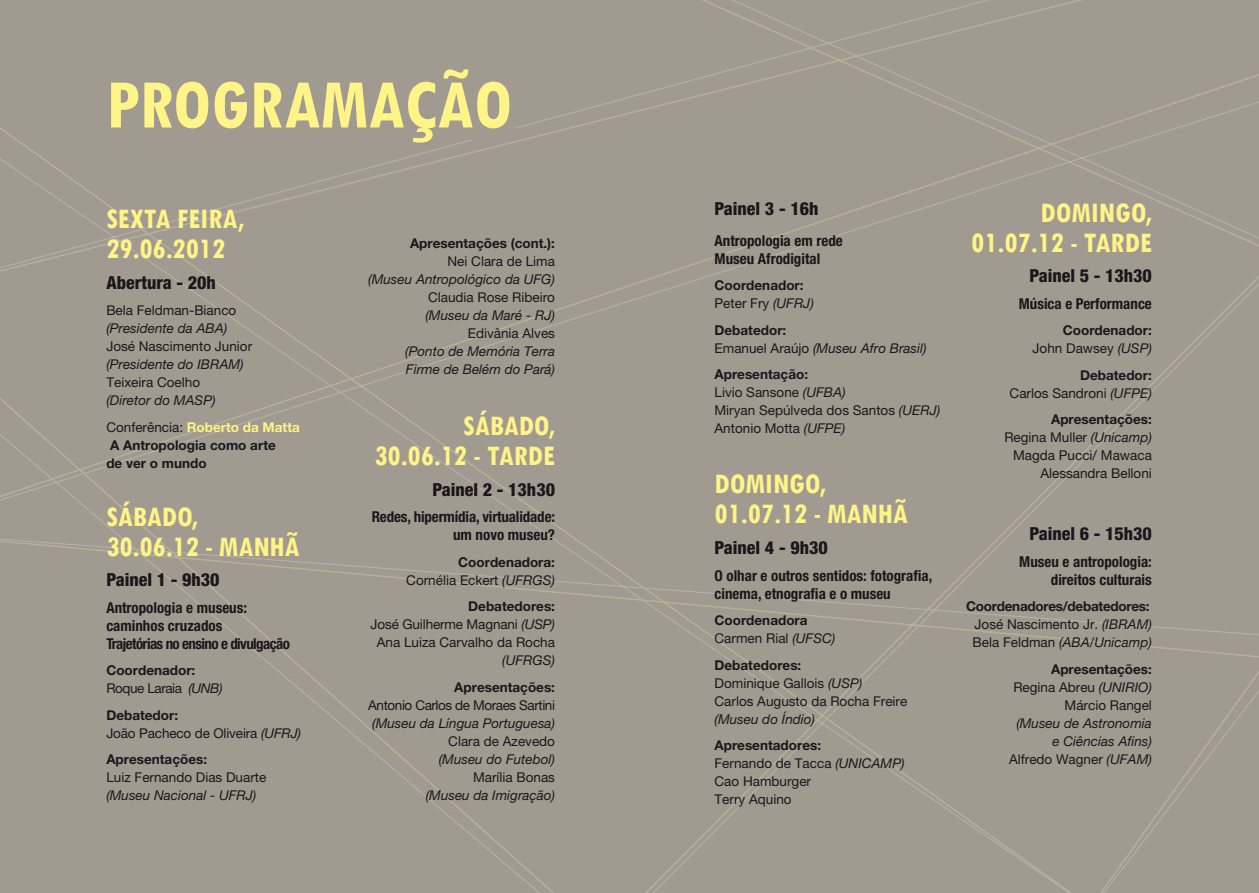
<style>
.page{position:relative;width:1259px;height:893px;background:#a09a90}
.page>*{position:absolute;margin:0;border:0;box-sizing:border-box;transform-origin:0 0}
.t1{font:700 condensed 73.5px "Tw Cen";color:#fff487}
.t2{font:700 condensed 30px/30px "Tw Cen";color:#fff487}
.t3{font:800 condensed 18px "Helvetica Neue LT Pro";color:#1a171c}
.t4{font:700 condensed 15px/18px "Helvetica Neue LT Pro";color:#1a171c}
.t5{font:13.5px/18px "Helvetica Neue LT Pro";color:#1a171c;text-align:right}
.t6{font:italic 13.5px/18px "Helvetica Neue LT Pro";color:#1a171c}
.t7{font:700 13.5px/18px "Helvetica Neue LT Pro";color:#1a171c}
.t8{font:13.5px "Helvetica Neue LT Pro";letter-spacing:-.03em;color:#1a171c}
.s1{font-style:normal}
.s2{font-weight:700;font-style:normal;color:#fff487}
.s3{font-weight:400}
.s4{font-weight:400;font-style:italic}
.s5{font-weight:700}
.s6{font-style:italic}
.s7{font-weight:700;font-style:normal}
</style>
<div class="page">
<div style="left:106px;top:79px;width:410px;height:61px;background:#a09a90"></div>
<h1 class="t1" style="left:106px;top:60px;width:407px">PROGRAMAÇÃO</h1>
<h2 class="t2" style="left:106px;top:203px;width:140px">SEXTA FEIRA,<br>29.06.2012</h2>
<h3 class="t3" style="left:106px;top:271px;width:111px">Abertura - 20h</h3>
<p class="t5" style="left:106px;top:301px;width:132px">Bela Feldman-Bianco</p>
<p class="t6" style="left:106px;top:319px;width:123px">(Presidente da ABA)</p>
<p class="t5" style="left:106px;top:337px;width:147px">José Nascimento Junior</p>
<p class="t6" style="left:106px;top:355px;width:139px">(Presidente do IBRAM)</p>
<p class="t5" style="left:106px;top:373px;width:95px">Teixeira Coelho</p>
<p class="t6" style="left:106px;top:387px;width:195px;line-height:26.5px">(Diretor do MASP)<br><span class="s1">Conferência:</span> <span class="s2">Roberto da Matta</span></p>
<p class="t7" style="left:106px;top:436px;width:171px">A Antropologia como arte de ver o mundo</p>
<h2 class="t2" style="left:106px;top:500px;width:195px">SÁBADO,<br>30.06.12 - MANHÃ</h2>
<h3 class="t3" style="left:106px;top:569px;width:115px">Painel 1 - 9h30</h3>
<p class="t4" style="left:106px;top:598px;width:185px">Antropologia e museus: caminhos cruzados<br>Trajetórias no ensino e divulgação</p>
<p class="t7" style="left:106px;top:661px;width:118px">Coordenador:<br><span class="s3">Roque Laraia</span> <span class="s4">(UNB)</span></p>
<p class="t5" style="left:106px;top:706px;width:196px;text-align:left"><span class="s5">Debatedor:<br></span>João Pacheco de Oliveira <span class="s6">(UFRJ)</span></p>
<p class="t7" style="left:106px;top:750px;width:102px">Apresentações:</p>
<p class="t5" style="left:106px;top:768px;width:162px">Luiz Fernando Dias Duarte</p>
<p class="t6" style="left:106px;top:786px;width:152px">(Museu Nacional - UFRJ)</p>
<p class="t7" style="left:410px;top:234px;width:147px">Apresentações (cont.):</p>
<p class="t5" style="left:447px;top:252px;width:109px">Nei Clara de Lima</p>
<p class="t6" style="left:368px;top:270px;width:188px">(Museu Antropológico da UFG)</p>
<p class="t5" style="left:428px;top:288px;width:128px">Claudia Rose Ribeiro</p>
<p class="t6" style="left:425px;top:306px;width:131px">(Museu da Maré - RJ)</p>
<p class="t5" style="left:468px;top:324px;width:89px">Edivânia Alves</p>
<p class="t6" style="left:405px;top:342px;width:151px">(Ponto de Memória Terra<br>Firme de Belém do Pará)</p>
<h2 class="t2" style="left:374px;top:410px;width:182px;text-align:right">SÁBADO,<br>30.06.12 - TARDE</h2>
<h3 class="t3" style="left:432px;top:478px;width:124px">Painel 2 - 13h30</h3>
<p class="t4" style="left:372px;top:508px;width:185px;text-align:right">Redes, hipermídia, virtualidade: um novo museu?</p>
<p class="t5" style="left:406px;top:553px;width:150px"><span class="s5">Coordenadora:<br></span>Cornélia Eckert <span class="s6">(UFRGS)</span></p>
<p class="t5" style="left:370px;top:597px;width:186px"><span class="s5">Debatedores:<br></span>José Guilherme Magnani <span class="s6">(USP)<br></span>Ana Luiza Carvalho da Rocha</p>
<p class="t6" style="left:502px;top:651px;width:54px">(UFRGS)</p>
<p class="t7" style="left:454px;top:678px;width:102px">Apresentações:</p>
<p class="t8" style="left:368px;top:697px;width:188px">Antonio Carlos de Moraes Sartini</p>
<p class="t6" style="left:372px;top:714px;width:184px">(Museu da Língua Portuguesa)</p>
<p class="t5" style="left:448px;top:732px;width:108px">Clara de Azevedo</p>
<p class="t6" style="left:439px;top:750px;width:118px">(Museu do Futebol)</p>
<p class="t5" style="left:473px;top:768px;width:83px">Marília Bonas</p>
<p class="t6" style="left:426px;top:786px;width:131px">(Museu da Imigração)</p>
<h3 class="t3" style="left:714px;top:197px;width:105px">Painel 3 - 16h</h3>
<p class="t4" style="left:714px;top:231px;width:130px">Antropologia em rede<br>Museu Afrodigital</p>
<p class="t7" style="left:714px;top:276px;width:101px">Coordenador:<br><span class="s3">Peter Fry</span> <span class="s4">(UFRJ)</span></p>
<p class="t6" style="left:714px;top:321px;width:214px"><span class="s7">Debatedor:<br></span><span class="s1">Emanuel Araújo</span> (Museu Afro Brasil)</p>
<p class="t5" style="left:714px;top:365px;width:227px;text-align:left"><span class="s5">Apresentação:<br></span>Livio Sansone <span class="s6">(UFBA)<br></span>Miryan Sepúlveda dos Santos <span class="s6">(UERJ)<br></span>Antonio Motta <span class="s6">(UFPE)</span></p>
<h2 class="t2" style="left:714px;top:468px;width:195px">DOMINGO,<br>01.07.12 - MANHÃ</h2>
<h3 class="t3" style="left:714px;top:537px;width:115px">Painel 4 - 9h30</h3>
<p class="t4" style="left:714px;top:566px;width:219px">O olhar e outros sentidos: fotografia, cinema, etnografia e o museu</p>
<p class="t7" style="left:714px;top:611px;width:122px">Coordenadora<br><span class="s3">Carmen Rial</span> <span class="s4">(UFSC)</span></p>
<p class="t5" style="left:714px;top:656px;width:194px;text-align:left"><span class="s5">Debatedores:<br></span>Dominique Gallois <span class="s6">(USP)<br></span>Carlos Augusto da Rocha Freire</p>
<p class="t6" style="left:714px;top:710px;width:102px">(Museu do Índio)</p>
<p class="t5" style="left:714px;top:736px;width:191px;text-align:left"><span class="s5">Apresentadores:<br></span>Fernando de Tacca <span class="s6">(UNICAMP)<br></span>Cao Hamburger<br>Terry Aquino</p>
<h2 class="t2" style="left:971px;top:196px;width:182px;text-align:right">DOMINGO,<br>01.07.12 - TARDE</h2>
<h3 class="t3" style="left:1029px;top:265px;width:124px">Painel 5 - 13h30</h3>
<p class="t4" style="left:1018px;top:294px;width:135px">Música e Performance</p>
<p class="t7" style="left:1032px;top:321px;width:121px;text-align:right">Coordenador:<br><span class="s3">John Dawsey</span> <span class="s4">(USP)</span></p>
<p class="t5" style="left:1009px;top:366px;width:144px"><span class="s5">Debatedor:<br></span>Carlos Sandroni <span class="s6">(UFPE)</span></p>
<p class="t5" style="left:1004px;top:410px;width:149px"><span class="s5">Apresentações:<br></span>Regina Muller <span class="s6">(Unicamp)<br></span>Magda Pucci/ Mawaca<br>Alessandra Belloni</p>
<h3 class="t3" style="left:1029px;top:523px;width:124px">Painel 6 - 15h30</h3>
<p class="t4" style="left:1019px;top:552px;width:134px;text-align:right">Museu e antropologia: direitos culturais</p>
<p class="t5" style="left:972px;top:597px;width:181px;text-align:left;text-indent:-6px"><span class="s5">Coordenadores/debatedores:<br></span>José Nascimento Jr. <span class="s6">(IBRAM)<br></span>Bela Feldman <span class="s6">(ABA/Unicamp)</span></p>
<p class="t5" style="left:1013px;top:660px;width:140px"><span class="s5">Apresentações:<br></span>Regina Abreu <span class="s6">(UNIRIO)<br></span>Márcio Rangel</p>
<p class="t6" style="left:1009px;top:714px;width:144px;text-align:right">(Museu de Astronomia e Ciências Afins)<br><span class="s1">Alfredo Wagner</span> (UFAM)</p>
</div>
